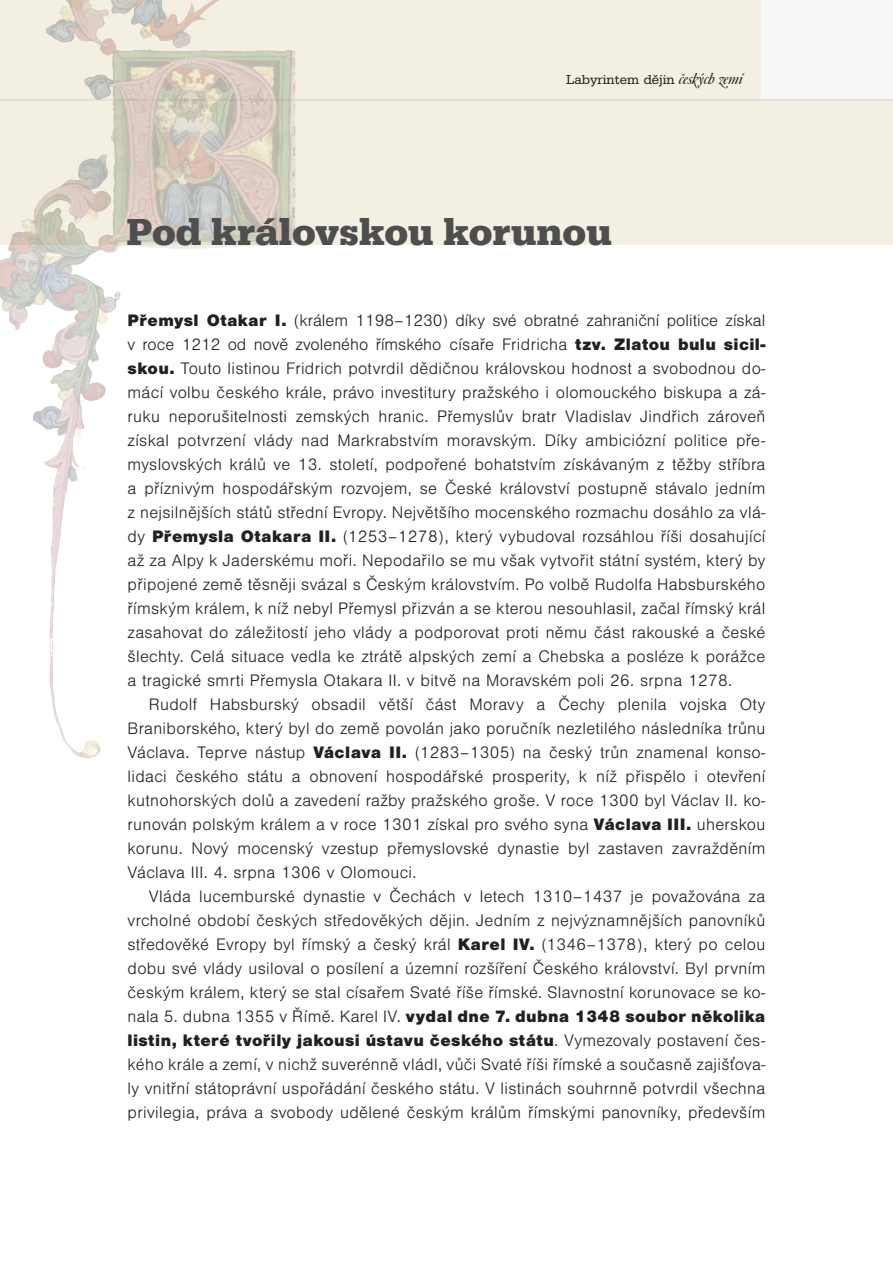
<style>
.page{position:relative;width:893px;height:1263px;background:#fff}
.page>*{position:absolute;margin:0;border:0;box-sizing:border-box;transform-origin:0 0}
.titulek{font:700 39px "Egyptienne URW";color:#4f4e4f}
.text_hlavni{font:300 17.25px/24px "Nimbus San";letter-spacing:.02em;color:#231f20;text-align:justify}
.titulek-2{font:13.5px "Egyptienne URW";color:#231f20}
.s1{font-family:"Caslon No 540 Swa D";font-style:italic;font-size:16.5px}
.s2{font-weight:900}
</style>
<div class="page">
<div style="left:0;top:0;width:893px;height:244px;background:#f3efe3"></div>
<div style="left:761px;top:0;width:132px;height:100px;background:#f7f7f7"></div>
<hr style="left:0;top:100px;width:893px;height:1px;background:#d1d2d4">
<img style="left:0;top:0;width:323px;height:758px">
<p class="titulek-2" style="left:566px;top:71px;width:178px">Labyrintem dějin <span class="s1">českých zemí</span></p>
<p class="titulek" style="left:126px;top:208px;width:487px">Pod královskou korunou</p>
<p class="text_hlavni" style="left:128px;top:309px;width:639px"><span class="s2">Přemysl Otakar I.</span> (králem 1198–1230) díky své obratné zahraniční politice získal v roce 1212 od nově zvoleného římského císaře Fridricha <span class="s2">tzv. Zlatou bulu sicil&shy;skou.</span> Touto listinou Fridrich potvrdil dědičnou královskou hodnost a svobodnou do&shy;mácí volbu českého krále, právo investitury pražského i olomouckého biskupa a zá&shy;ruku neporušitelnosti zemských hranic. Přemyslův bratr Vladislav Jindřich zároveň získal potvrzení vlády nad Markrabstvím moravským. Díky ambiciózní politice pře&shy;myslovských králů ve 13. století, podpořené bohatstvím získávaným z těžby stříbra a příznivým hospodářským rozvojem, se České království postupně stávalo jedním z nejsilnějších států střední Evropy. Největšího mocenského rozmachu dosáhlo za vlá&shy;dy <span class="s2">Přemysla Otakara II.</span> (1253–1278), který vybudoval rozsáhlou říši dosahující až za Alpy k Jaderskému moři. Nepodařilo se mu však vytvořit státní systém, který by připojené země těsněji svázal s Českým královstvím. Po volbě Rudolfa Habsburského římským králem, k níž nebyl Přemysl přizván a se kterou nesouhlasil, začal římský král zasahovat do záležitostí jeho vlády a podporovat proti němu část rakouské a české šlechty. Celá situace vedla ke ztrátě alpských zemí a Chebska a posléze k porážce a tragické smrti Přemysla Otakara II. v bitvě na Moravském poli 26. srpna 1278.</p>
<p class="text_hlavni" style="left:128px;top:693px;width:639px;text-indent:21px">Rudolf Habsburský obsadil větší část Moravy a Čechy plenila vojska Oty Braniborského, který byl do země povolán jako poručník nezletilého následníka trůnu Václava. Teprve nástup <span class="s2">Václava II.</span> (1283–1305) na český trůn znamenal konso&shy;lidaci českého státu a obnovení hospodářské prosperity, k níž přispělo i otevření kutnohorských dolů a zavedení ražby pražského groše. V roce 1300 byl Václav II. ko&shy;runován polským králem a v roce 1301 získal pro svého syna <span class="s2">Václava III.</span> uherskou korunu. Nový mocenský vzestup přemyslovské dynastie byl zastaven zavražděním Václava III. 4. srpna 1306 v Olomouci.</p>
<p class="text_hlavni" style="left:128px;top:885px;width:639px;text-indent:21px">Vláda lucemburské dynastie v Čechách v letech 1310–1437 je považována za vrcholné období českých středověkých dějin. Jedním z nejvýznamnějších panovníků středověké Evropy byl římský a český král <span class="s2">Karel IV.</span> (1346–1378), který po celou dobu své vlády usiloval o posílení a územní rozšíření Českého království. Byl prvním českým králem, který se stal císařem Svaté říše římské. Slavnostní korunovace se ko&shy;nala 5. dubna 1355 v Římě. Karel IV. <span class="s2">vydal dne 7. dubna 1348 soubor několika listin, které tvořily jakousi ústavu českého státu</span>. Vymezovaly postavení čes&shy;kého krále a zemí, v nichž suverénně vládl, vůči Svaté říši římské a současně zajišťova&shy;ly vnitřní státoprávní uspořádání českého státu. V listinách souhrnně potvrdil všechna privilegia, práva a svobody udělené českým králům římskými panovníky, především</p>
</div>
